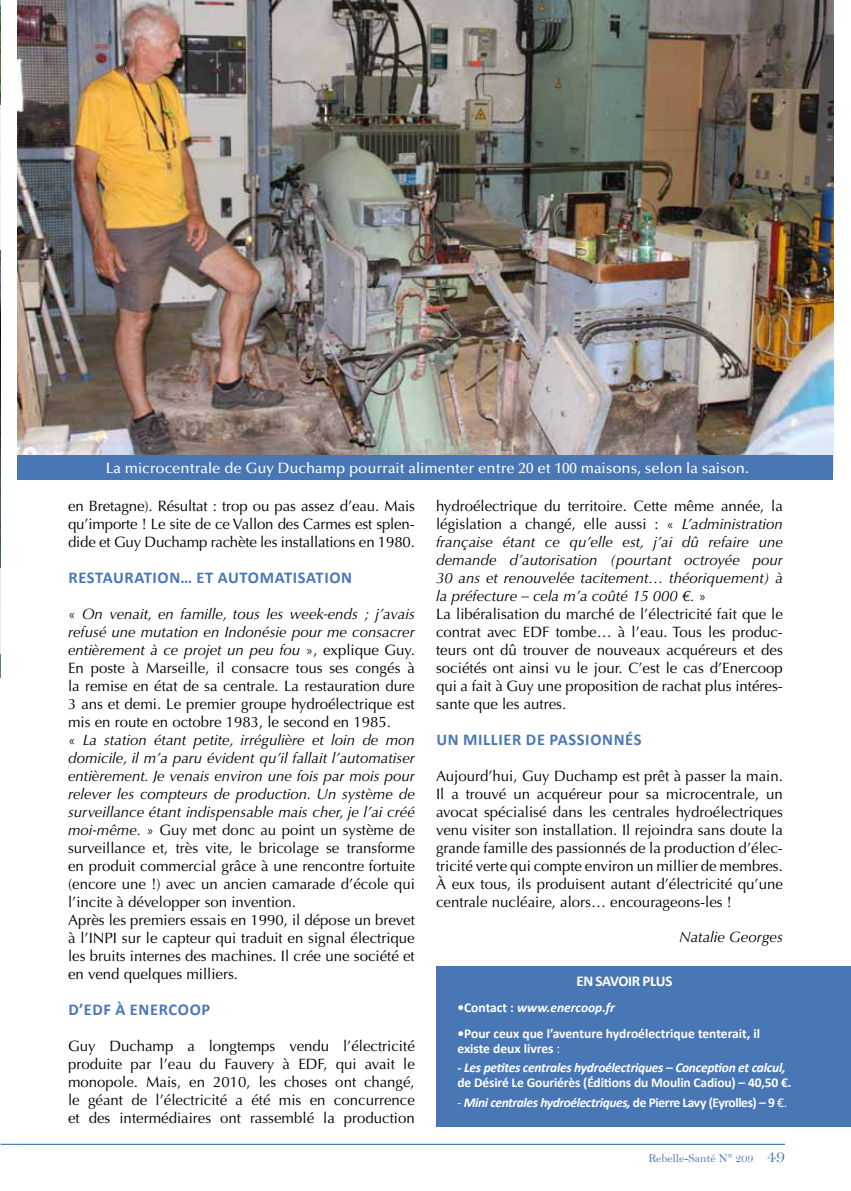
<style>
.page{position:relative;width:851px;height:1191px;background:#fff}
.page>*{position:absolute;margin:0;border:0;box-sizing:border-box;transform-origin:0 0}
.t1{font:700 16.5px "Calibri";letter-spacing:.04em;color:#4977b6}
.t2{font:15px/18px "Optima LT Std";color:#000;text-align:justify}
.t3{font:500 15px "Optima LT Std";color:#fff}
.t4{font:italic 15px "Optima LT Std";color:#000}
.t5{font:700 15px "Calibri";letter-spacing:-.02em;color:#fff}
.t6{font:700 13.5px/15px "Calibri";letter-spacing:-.01em;color:#fff}
.t7{font:italic 700 13.5px "Calibri";letter-spacing:-.02em;color:#fff}
.t8{font:italic 700 13.5px "Calibri";color:#fff}
.t9{font:12px "Bell";color:#4977b6}
.s1{font-style:italic}
.s2{font-style:normal}
.s3{font-weight:400}
.s4{font-weight:400;font-style:normal}
.s5{font-size:18px}
</style>
<div class="page">
<hr style="left:1px;top:1143px;width:783px;height:2px;background:#4977b6">
<div style="left:436px;top:966px;width:414px;height:160px;background:#4977b6"></div>
<img style="left:0;top:0;width:1px;height:677px">
<hr style="left:0;top:569px;width:1px;height:85px;background:#fff">
<hr style="left:0;top:105px;width:1px;height:145px;background:#fff">
<img style="left:18px;top:0;width:815px;height:455px">
<div style="left:18px;top:455px;width:815px;height:24px;background:#4977b6"></div>
<p class="t3" style="left:106px;top:459px;width:644px">La microcentrale de Guy Duchamp pourrait alimenter entre 20 et 100 maisons, selon la saison.</p>
<p class="t2" style="left:68px;top:497px;width:348px">en Bretagne). Résultat : trop ou pas assez d’eau. Mais qu’importe ! Le site de ce Vallon des Carmes est splen&shy;dide et Guy Duchamp rachète les installations en 1980.</p>
<p class="t1" style="left:68px;top:567px;width:285px">RESTAURATION… ET AUTOMATISATION</p>
<p class="t2" style="left:68px;top:605px;width:348px;text-align:left">« <span class="s1">On venait, en famille, tous les week-ends ; j’avais refusé une mutation en Indonésie pour me consacrer entièrement à ce projet un peu fou</span> », explique Guy.<br>En poste à Marseille, il consacre tous ses congés à la remise en état de sa centrale. La restauration dure 3 ans et demi. Le premier groupe hydroélectrique est mis en route en octobre 1983, le second en 1985.<br>« <span class="s1">La station étant petite, irrégulière et loin de mon domicile, il m’a paru évident qu’il fallait l’automatiser entièrement. Je venais environ une fois par mois pour relever les compteurs de production. Un système de surveillance étant indispensable mais cher, je l’ai créé moi-même.</span> » Guy met donc au point un système de surveillance et, très vite, le bricolage se transforme en produit commercial grâce à une rencontre fortuite (encore une !) avec un ancien camarade d’école qui l’incite à développer son invention.<br>Après les premiers essais en 1990, il dépose un brevet à l’INPI sur le capteur qui traduit en signal électrique les bruits internes des machines. Il crée une société et en vend quelques milliers.</p>
<p class="t1" style="left:68px;top:999px;width:143px">D’EDF À ENERCOOP</p>
<p class="t2" style="left:68px;top:1037px;width:348px">Guy Duchamp a longtemps vendu l’électricité produite par l’eau du Fauvery à EDF, qui avait le monopole. Mais, en 2010, les choses ont changé, le géant de l’électricité a été mis en concurrence et des intermédiaires ont rassemblé la production</p>
<p class="t2" style="left:436px;top:497px;width:348px;text-align:left">hydroélectrique du territoire. Cette même année, la législation a changé, elle aussi : « <span class="s1">L’administration française étant ce qu’elle est, j’ai dû refaire une demande d’autorisation (pourtant octroyée pour 30 ans et renouvelée tacitement… théoriquement) à la préfecture – cela m’a coûté 15 000 €.</span> »<br>La libéralisation du marché de l’électricité fait que le contrat avec EDF tombe… à l’eau. Tous les produc&shy;teurs ont dû trouver de nouveaux acquéreurs et des sociétés ont ainsi vu le jour. C’est le cas d’Enercoop qui a fait à Guy une proposition de rachat plus intéres&shy;sante que les autres.</p>
<p class="t1" style="left:436px;top:729px;width:206px">UN MILLIER DE PASSIONNÉS</p>
<p class="t2" style="left:436px;top:767px;width:348px">Aujourd’hui, Guy Duchamp est prêt à passer la main.<br>Il a trouvé un acquéreur pour sa microcentrale, un avocat spécialisé dans les centrales hydroélectriques venu visiter son installation. Il rejoindra sans doute la grande famille des passionnés de la production d’élec&shy;tricité verte qui compte environ un millier de membres.<br>À eux tous, ils produisent autant d’électricité qu’une centrale nucléaire, alors… encourageons-les !</p>
<p class="t4" style="left:679px;top:928px;width:105px">Natalie Georges</p>
<p class="t5" style="left:576px;top:971px;width:97px">EN SAVOIR PLUS</p>
<p class="t8" style="left:457px;top:998px;width:159px"><span class="s2">•Contact :</span> www.enercoop.fr</p>
<p class="t6" style="left:457px;top:1026px;width:304px">•Pour ceux que l’aventure hydroélectrique tenterait, il existe deux livres <span class="s3">:</span></p>
<p class="t7" style="left:457px;top:1059px;width:329px">- Les petites centrales hydroélectriques – Conception et calcul,</p>
<p class="t6" style="left:457px;top:1075px;width:335px">de Désiré Le Gouriérès (Éditions du Moulin Cadiou) – 40,50 €.</p>
<p class="t7" style="left:457px;top:1093px;width:331px"><span class="s4">-</span> Mini centrales hydroélectriques, <span class="s2">de Pierre Lavy (Eyrolles) – 9</span> <span class="s4">€.</span></p>
<p class="t9" style="left:648px;top:1151px;width:138px">Rebelle-Santé N° 209 <span class="s5">49</span></p>
</div>
